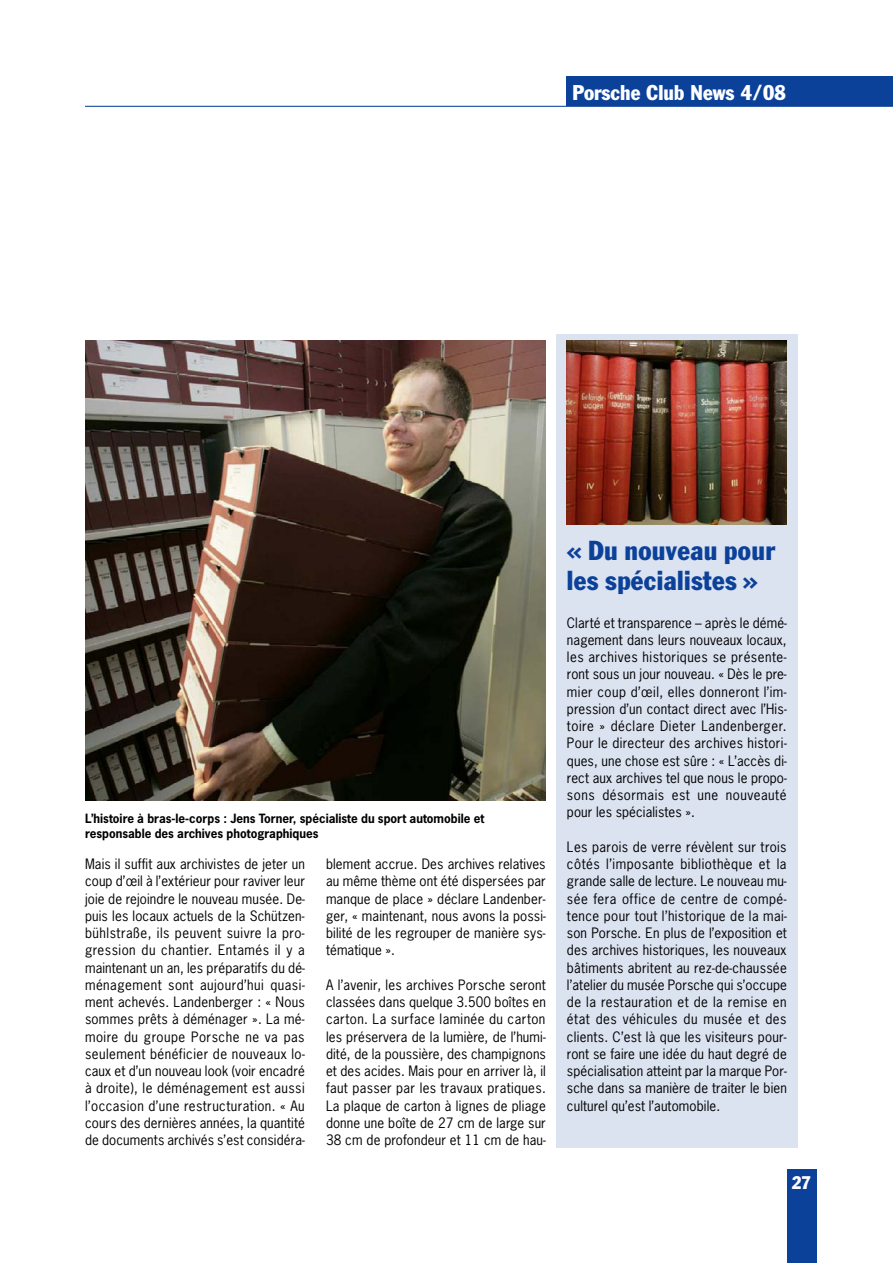
<style>
.page{position:relative;width:893px;height:1263px;background:#fff}
.page>*{position:absolute;margin:0;border:0;box-sizing:border-box;transform-origin:0 0}
.t1{font:condensed 27px/29.2px "Franklin Gothic";letter-spacing:.015em;color:#0c419a}
.t2{font:condensed 21px "Franklin Gothic";color:#fff}
.t3{font:condensed 18px "Franklin Gothic";color:#fff}
.t4{font:13.5px/17.2px "News Gothic";letter-spacing:.01em;color:#000;text-align:justify}
.t5{font:700 12px/14.7px "News Gothic";color:#000}
</style>
<div class="page">
<div style="left:556px;top:334px;width:242px;height:814px;background:#dbe2f0"></div>
<div style="left:567px;top:77px;width:326px;height:29px;background:#0c419a"></div>
<div style="left:787px;top:1169px;width:29px;height:94px;background:#0c419a"></div>
<hr style="left:85px;top:106px;width:808px;height:1px;background:#0c419a">
<img style="left:85px;top:340px;width:461px;height:460px">
<img style="left:567px;top:340px;width:220px;height:184px">
<h2 class="t2" style="left:572px;top:85px;width:215px">Porsche Club News 4/08</h2>
<p class="t5" style="left:85px;top:811px;width:401px">L’histoire à bras-le-corps : Jens Torner, spécialiste du sport automobile et responsable des archives photographiques</p>
<p class="t4" style="left:85px;top:856px;width:221px">Mais il suffit aux archivistes de jeter un coup d’œil à l’extérieur pour raviver leur joie de rejoindre le nouveau musée. De&shy;puis les locaux actuels de la Schützen&shy;bühlstraße, ils peuvent suivre la pro&shy;gression du chantier. Entamés il y a maintenant un an, les préparatifs du dé&shy;ménagement sont aujourd’hui quasi&shy;ment achevés. Landenberger : « Nous sommes prêts à déménager ». La mé&shy;moire du groupe Porsche ne va pas seulement bénéficier de nouveaux lo&shy;caux et d’un nouveau look (voir encadré à droite), le déménagement est aussi l’occasion d’une restructuration. « Au cours des dernières années, la quantité de documents archivés s’est considéra-</p>
<p class="t4" style="left:326px;top:856px;width:221px">blement accrue. Des archives relatives au même thème ont été dispersées par manque de place » déclare Landenber&shy;ger, « maintenant, nous avons la possi&shy;bilité de les regrouper de manière sys&shy;tématique ».</p>
<p class="t4" style="left:326px;top:976px;width:221px">A l’avenir, les archives Porsche seront classées dans quelque 3.500 boîtes en carton. La surface laminée du carton les préservera de la lumière, de l’humi&shy;dité, de la poussière, des champignons et des acides. Mais pour en arriver là, il faut passer par les travaux pratiques.<br>La plaque de carton à lignes de pliage donne une boîte de 27 cm de large sur 38 cm de profondeur et 11 cm de hau-</p>
<h1 class="t1" style="left:567px;top:538px;width:210px">« Du nouveau pour les spécialistes »</h1>
<p class="t4" style="left:567px;top:614px;width:221px">Clarté et transparence – après le démé&shy;nagement dans leurs nouveaux locaux, les archives historiques se présente&shy;ront sous un jour nouveau. « Dès le pre&shy;mier coup d’œil, elles donneront l’im&shy;pression d’un contact direct avec l’His&shy;toire » déclare Dieter Landenberger.<br>Pour le directeur des archives histori&shy;ques, une chose est sûre : « L’accès di&shy;rect aux archives tel que nous le propo&shy;sons désormais est une nouveauté pour les spécialistes ».</p>
<p class="t4" style="left:567px;top:838px;width:221px">Les parois de verre révèlent sur trois côtés l’imposante bibliothèque et la grande salle de lecture. Le nouveau mu&shy;sée fera office de centre de compé&shy;tence pour tout l’historique de la mai&shy;son Porsche. En plus de l’exposition et des archives historiques, les nouveaux bâtiments abritent au rez-de-chaussée l’atelier du musée Porsche qui s’occupe de la restauration et de la remise en état des véhicules du musée et des clients. C’est là que les visiteurs pour&shy;ront se faire une idée du haut degré de spécialisation atteint par la marque Por&shy;sche dans sa manière de traiter le bien culturel qu’est l’automobile.</p>
<h3 class="t3" style="left:792px;top:1176px;width:21px">27</h3>
</div>
